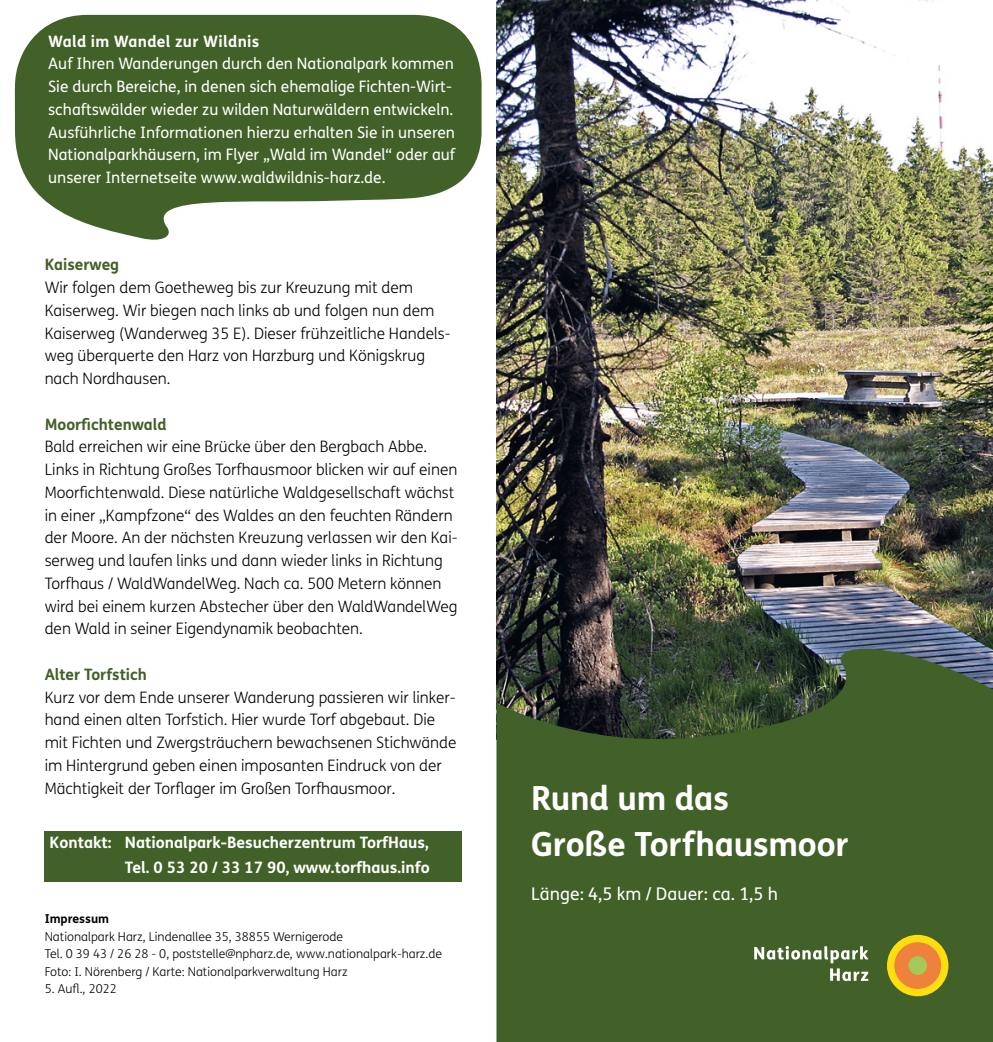
<style>
.page{position:relative;width:993px;height:1042px;background:#fff}
.page>*{position:absolute;margin:0;border:0;box-sizing:border-box;transform-origin:0 0}
.t1{font:700 33.25px/46.4px "FS Me";letter-spacing:-.01em;color:#fff}
.t2{font:17.5px "FS Me";letter-spacing:.005em;color:#fff}
.t3{font:300 15.75px/22.8px "FS Me";color:#000}
.t4{font:15.75px/22.8px "FS Me";color:#fff}
.t5{font:700 15.75px/24.5px "FS Me";color:#fff;text-align:right}
.t6{font:700 15.75px "FS Me";color:#426128}
.t7{font:700 15.75px "FS Me";letter-spacing:.02em;color:#fff}
.t8{font:300 12.25px/17.5px "FS Me";color:#000}
.t9{font:700 12.25px "FS Me";color:#000}
</style>
<div class="page">
<img style="left:496px;top:0;width:496px;height:649px">
<svg style="left:496px;top:649px;width:496px;height:393px;background:#405c2a"></svg>
<div style="left:45px;top:831px;width:416px;height:51px;background:#426128"></div>
<svg style="left:15px;top:15px;width:466px;height:225px;fill:#426128"></svg>
<div style="left:886px;top:935px;width:62px;height:61px;background:#ffde10;border-radius:50%"></div>
<div style="left:894px;top:942px;width:46px;height:47px;background:#ee813c;border-radius:50%"></div>
<div style="left:908px;top:956px;width:18px;height:19px;background:#a5c85a;border-radius:50%"></div>
<svg style="left:754px;top:946px;width:114px;height:35px;background:#6b8357"></svg>
<p class="t7" style="left:48px;top:29px;width:212px">Wald im Wandel zur Wildnis</p>
<p class="t4" style="left:48px;top:52px;width:408px">Auf Ihren Wanderungen durch den Nationalpark kommen Sie durch Bereiche, in denen sich ehemalige Fichten-Wirt&shy;schaftswälder wieder zu wilden Naturwäldern entwickeln.<br>Ausführliche Informationen hierzu erhalten Sie in unseren Nationalparkhäusern, im Flyer „Wald im Wandel“ oder auf unserer Internetseite www.waldwildnis-harz.de.</p>
<p class="t6" style="left:45px;top:253px;width:76px">Kaiserweg</p>
<p class="t3" style="left:45px;top:276px;width:407px">Wir folgen dem Goetheweg bis zur Kreuzung mit dem Kaiserweg. Wir biegen nach links ab und folgen nun dem Kaiserweg (Wanderweg 35 E). Dieser frühzeitliche Handels&shy;weg überquerte den Harz von Harzburg und Königskrug nach Nordhausen.</p>
<p class="t6" style="left:45px;top:412px;width:123px">Moorfichtenwald</p>
<p class="t3" style="left:45px;top:435px;width:414px">Bald erreichen wir eine Brücke über den Bergbach Abbe.<br>Links in Richtung Großes Torfhausmoor blicken wir auf einen Moorfichtenwald. Diese natürliche Waldgesellschaft wächst in einer „Kampfzone“ des Waldes an den feuchten Rändern der Moore. An der nächsten Kreuzung verlassen wir den Kai&shy;serweg und laufen links und dann wieder links in Richtung Torfhaus / WaldWandelWeg. Nach ca. 500 Metern können wird bei einem kurzen Abstecher über den WaldWandelWeg den Wald in seiner Eigendynamik beobachten.</p>
<p class="t6" style="left:45px;top:662px;width:104px">Alter Torfstich</p>
<p class="t3" style="left:45px;top:685px;width:413px">Kurz vor dem Ende unserer Wanderung passieren wir linker&shy;hand einen alten Torfstich. Hier wurde Torf abgebaut. Die mit Fichten und Zwergsträuchern bewachsenen Stichwände im Hintergrund geben einen imposanten Eindruck von der Mächtigkeit der Torflager im Großen Torfhausmoor.</p>
<p class="t5" style="left:50px;top:830px;width:381px">Kontakt: Nationalpark-Besucherzentrum TorfHaus,<br>Tel. 0 53 20 / 33 17 90, www.torfhaus.info</p>
<p class="t9" style="left:45px;top:909px;width:66px">Impressum</p>
<p class="t8" style="left:45px;top:927px;width:399px">Nationalpark Harz, Lindenallee 35, 38855 Wernigerode<br>Tel. 0 39 43 / 26 28 - 0, poststelle@npharz.de, www.nationalpark-harz.de<br>Foto: I. Nörenberg / Karte: Nationalparkverwaltung Harz</p>
<p class="t8" style="left:45px;top:980px;width:74px">5. Aufl., 2022</p>
<h1 class="t1" style="left:531px;top:773px;width:319px">Rund um das<br>Große Torfhausmoor</h1>
<p class="t2" style="left:531px;top:882px;width:248px">Länge: 4,5 km / Dauer: ca. 1,5 h</p>
</div>
